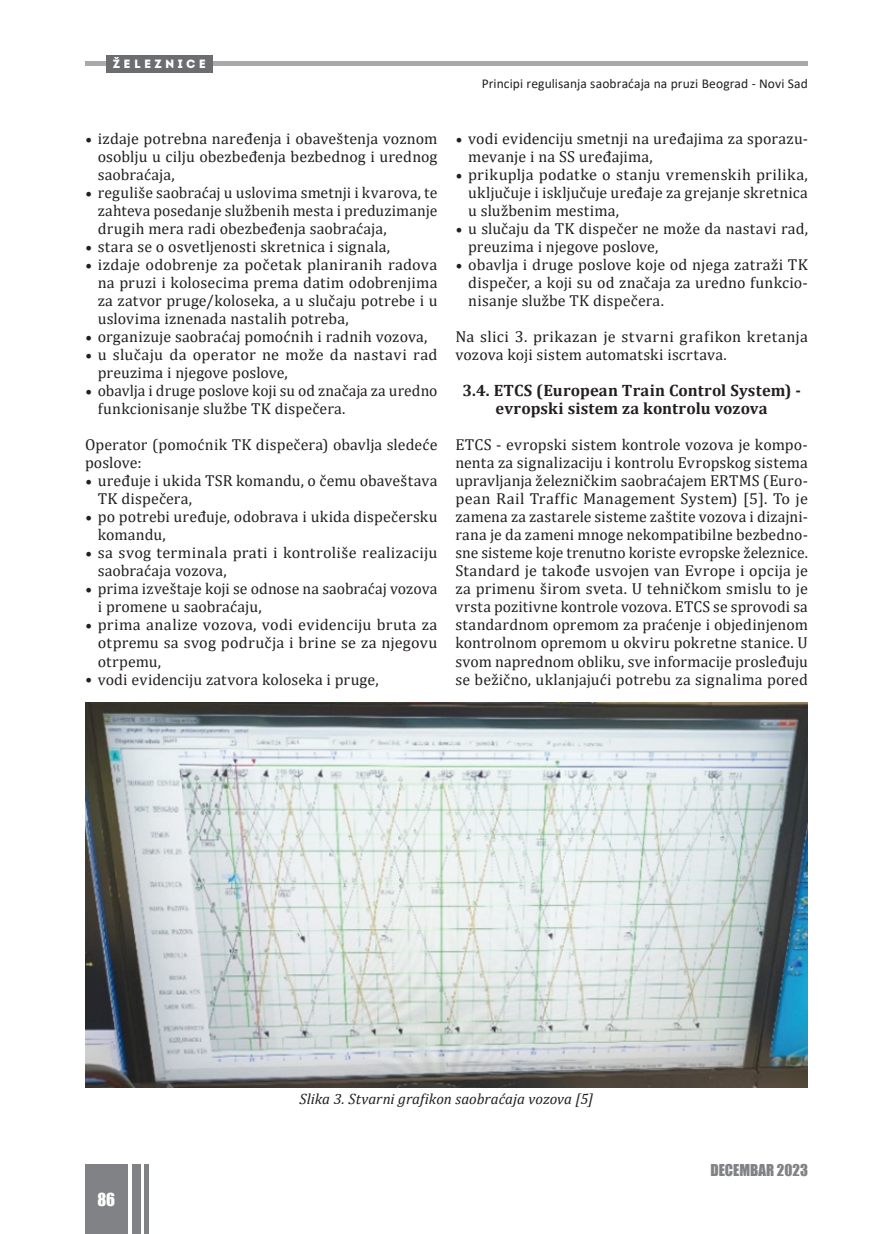
<style>
.page{position:relative;width:893px;height:1234px;background:#fff}
.page>*{position:absolute;margin:0;border:0;box-sizing:border-box;transform-origin:0 0}
.t1{font:700 16.5px/18px "Cambria";letter-spacing:.01em;color:#231f20;text-align:center}
.t2{font:16.5px "Impact";color:#fff}
.t3{font:15.9px/18px "Cambria";letter-spacing:.01em;color:#231f20}
.t4{font:italic 15px "Cambria";letter-spacing:-.005em;color:#231f20}
.t5{font:15px "Impact";color:#808285}
.t6{font:13.5px "Calibri";letter-spacing:.005em;color:#231f20}
.t7{font:12px "Intro";color:#fff}
</style>
<div class="page">
<div style="left:85px;top:1163px;width:43px;height:70px;background:#808285"></div>
<div style="left:132px;top:1163px;width:8px;height:70px;background:#808285"></div>
<hr style="left:145px;top:1163px;width:4px;height:70px;background:#808285">
<hr style="left:85px;top:62px;width:723px;height:4px;background:#a8a9ad">
<div style="left:106px;top:55px;width:107px;height:17px;background:#6c6d70"></div>
<img style="left:85px;top:702px;width:723px;height:385px">
<p class="t7" style="left:113px;top:57px;width:95px">Ž E L E Z N I C E</p>
<p class="t3" style="left:98px;top:130px;width:341px">izdaje potrebna naređenja i obaveštenja voznom osoblju u cilju obezbeđenja bezbednog i urednog saobraćaja,<br>reguliše saobraćaj u uslovima smetnji i kvarova, te zahteva posedanje službenih mesta i preduzimanje drugih mera radi obezbeđenja saobraćaja,<br>stara se o osvetljenosti skretnica i signala,<br>izdaje odobrenje za početak planiranih radova na pruzi i kolosecima prema datim odobrenjima za zatvor pruge/koloseka, a u slučaju potrebe i u uslovima iznenada nastalih potreba,<br>organizuje saobraćaj pomoćnih i radnih vozova, u slučaju da operator ne može da nastavi rad preuzima i njegove poslove,<br>obavlja i druge poslove koji su od značaja za uredno funkcionisanje službe TK dispečera.</p>
<p class="t3" style="left:85px;top:436px;width:354px">Operator (pomoćnik TK dispečera) obavlja sledeće poslove:</p>
<p class="t3" style="left:98px;top:472px;width:341px">uređuje i ukida TSR komandu, o čemu obaveštava TK dispečera,<br>po potrebi uređuje, odobrava i ukida dispečersku komandu,<br>sa svog terminala prati i kontroliše realizaciju saobraćaja vozova,<br>prima izveštaje koji se odnose na saobraćaj vozova i promene u saobraćaju,<br>prima analize vozova, vodi evidenciju bruta za otpremu sa svog područja i brine se za njegovu otrpemu,<br>vodi evidenciju zatvora koloseka i pruge,</p>
<p class="t6" style="left:482px;top:74px;width:328px">Principi regulisanja saobraćaja na pruzi Beograd - Novi Sad</p>
<p class="t3" style="left:468px;top:130px;width:341px">vodi evidenciju smetnji na uređajima za sporazu&shy;mevanje i na SS uređajima,<br>prikuplja podatke o stanju vremenskih prilika, uključuje i isključuje uređaje za grejanje skretnica u službenim mestima,<br>u slučaju da TK dispečer ne može da nastavi rad, preuzima i njegove poslove,<br>obavlja i druge poslove koje od njega zatraži TK dispečer, a koji su od značaja za uredno funkcio&shy;nisanje službe TK dispečera.</p>
<p class="t3" style="left:455px;top:328px;width:354px">Na slici 3. prikazan je stvarni grafikon kretanja vozova koji sistem automatski iscrtava.</p>
<p class="t1" style="left:462px;top:381px;width:340px">3.4. ETCS (European Train Control System) - evropski sistem za kontrolu vozova</p>
<p class="t3" style="left:455px;top:436px;width:354px;text-align:justify">ETCS - evropski sistem kontrole vozova je kompo&shy;nenta za signalizaciju i kontrolu Evropskog sistema upravljanja železničkim saobraćajem ERTMS (Euro&shy;pean Rail Traffic Management System) [5]. To je zamena za zastarele sisteme zaštite vozova i dizajni&shy;rana je da zameni mnoge nekompatibilne bezbedno&shy;sne sisteme koje trenutno koriste evropske železnice.<br>Standard je takođe usvojen van Evrope i opcija je za primenu širom sveta. U tehničkom smislu to je vrsta pozitivne kontrole vozova. ETCS se sprovodi sa standardnom opremom za praćenje i objedinjenom kontrolnom opremom u okviru pokretne stanice. U svom naprednom obliku, sve informacije prosleđuju se bežično, uklanjajući potrebu za signalima pored</p>
<p class="t2" style="left:97px;top:1185px;width:19px">86</p>
<p class="t4" style="left:300px;top:1088px;width:295px">Slika 3. Stvarni grafikon saobraćaja vozova [5]</p>
<p class="t5" style="left:710px;top:1158px;width:99px">DECEMBAR 2023</p>
</div>
